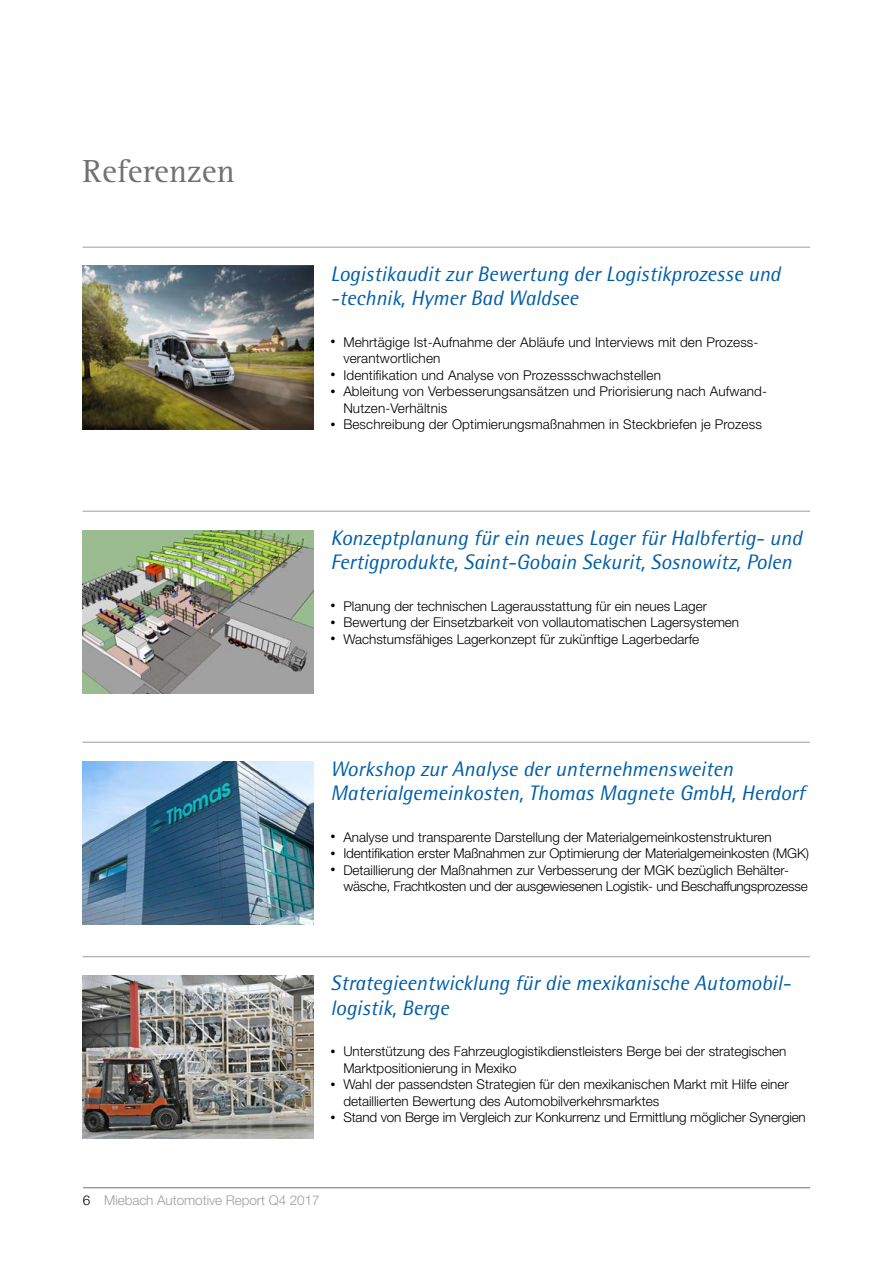
<style>
.page{position:relative;width:893px;height:1263px;background:#fff}
.page>*{position:absolute;margin:0;border:0;box-sizing:border-box;transform-origin:0 0}
.t1{font:33px "Rotis Serif Std";color:#707172}
.t2{font:italic 21px/24.8px "Rotis Semi Sans";color:#005ea8}
.t3{font:300 13.5px/16.5px "Helvetica Neue LT";color:#000}
.t4{font:300 13.5px/16.5px "Helvetica Neue LT";letter-spacing:-.02em;color:#000}
.t5{font:300 13.5px "Helvetica Neue LT";letter-spacing:-.005em;color:#9c9e9f}
.s1{font-size:10.2px}
.s2{color:#000}
</style>
<div class="page">
<hr style="left:83px;top:1187px;width:727px;height:1px;background:#707172">
<hr style="left:83px;top:247px;width:727px;height:1px;background:#9c9e9f">
<hr style="left:83px;top:511px;width:727px;height:1px;background:#9c9e9f">
<hr style="left:83px;top:742px;width:727px;height:1px;background:#9c9e9f">
<hr style="left:83px;top:956px;width:727px;height:1px;background:#9c9e9f">
<img style="left:83px;top:266px;width:231px;height:163px">
<img style="left:83px;top:530px;width:231px;height:163px">
<img style="left:83px;top:976px;width:231px;height:163px">
<img style="left:83px;top:761px;width:231px;height:163px">
<h1 class="t1" style="left:83px;top:152px;width:154px">Referenzen</h1>
<h2 class="t2" style="left:331px;top:261px;width:451px">Logistikaudit zur Bewertung der Logistikprozesse und -technik, Hymer Bad Waldsee</h2>
<p class="t3" style="left:343px;top:333px;width:417px;text-indent:-13px"><span class="s1">•</span> Mehrtägige Ist-Aufnahme der Abläufe und Interviews mit den Prozess&shy;verantwortlichen</p>
<p class="t3" style="left:331px;top:366px;width:332px"><span class="s1">•</span> Identifikation und Analyse von Prozessschwachstellen</p>
<p class="t3" style="left:343px;top:383px;width:424px;text-indent:-13px"><span class="s1">•</span> Ableitung von Verbesserungsansätzen und Priorisierung nach Aufwand-<br>Nutzen-Verhältnis</p>
<p class="t3" style="left:331px;top:416px;width:433px"><span class="s1">•</span> Beschreibung der Optimierungsmaßnahmen in Steckbriefen je Prozess</p>
<h2 class="t2" style="left:331px;top:525px;width:473px">Konzeptplanung für ein neues Lager für Halbfertig- und<br>Fertigprodukte, Saint-Gobain Sekurit, Sosnowitz, Polen</h2>
<p class="t3" style="left:331px;top:597px;width:378px"><span class="s1">•</span> Planung der technischen Lagerausstattung für ein neues Lager</p>
<p class="t3" style="left:331px;top:614px;width:410px"><span class="s1">•</span> Bewertung der Einsetzbarkeit von vollautomatischen Lagersystemen</p>
<p class="t3" style="left:331px;top:630px;width:370px"><span class="s1">•</span> Wachstumsfähiges Lagerkonzept für zukünftige Lagerbedarfe</p>
<h2 class="t2" style="left:331px;top:756px;width:476px">Workshop zur Analyse der unternehmensweiten<br>Materialgemeinkosten, Thomas Magnete GmbH, Herdorf</h2>
<p class="t3" style="left:331px;top:828px;width:443px"><span class="s1">•</span> Analyse und transparente Darstellung der Materialgemeinkostenstrukturen</p>
<p class="t3" style="left:331px;top:845px;width:480px"><span class="s1">•</span> Identifikation erster Maßnahmen zur Optimierung der Materialgemeinkosten (MGK)</p>
<p class="t4" style="left:343px;top:861px;width:466px;text-indent:-13px"><span class="s1">•</span> Detaillierung der Maßnahmen zur Verbesserung der MGK bezüglich Behälter&shy;wäsche, Frachtkosten und der ausgewiesenen Logistik- und Beschaffungsprozesse</p>
<h2 class="t2" style="left:331px;top:970px;width:460px">Strategieentwicklung für die mexikanische Automobil&shy;logistik, Berge</h2>
<p class="t3" style="left:343px;top:1043px;width:445px;text-indent:-13px"><span class="s1">•</span> Unterstützung des Fahrzeuglogistikdienstleisters Berge bei der strategischen<br>Marktpositionierung in Mexiko</p>
<p class="t3" style="left:343px;top:1076px;width:447px;text-indent:-13px"><span class="s1">•</span> Wahl der passendsten Strategien für den mexikanischen Markt mit Hilfe einer detaillierten Bewertung des Automobilverkehrsmarktes</p>
<p class="t3" style="left:331px;top:1109px;width:477px"><span class="s1">•</span> Stand von Berge im Vergleich zur Konkurrenz und Ermittlung möglicher Synergien</p>
<p class="t5" style="left:83px;top:1191px;width:238px"><span class="s2">6</span> Miebach Automotive Report Q4 2017</p>
</div>
